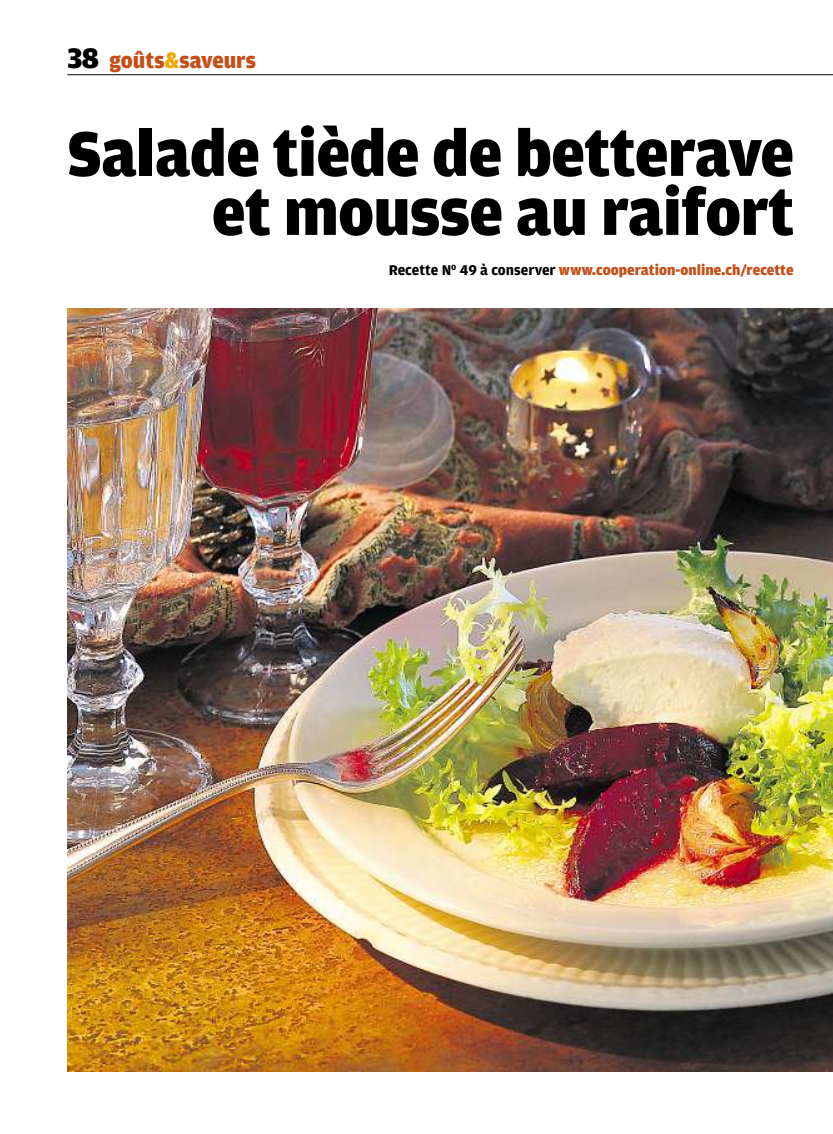
<style>
.page{position:relative;width:833px;height:1134px;background:#fff}
.page>*{position:absolute;margin:0;border:0;box-sizing:border-box;transform-origin:0 0}
.t1{font:900 66.88px/59px "Amplitude";letter-spacing:-.01em;color:#000;text-align:right}
.t2{font:900 22.5px "Amplitude";color:#c64e17}
.t3{font:900 15px "Amplitude";color:#c64e17}
.s1{font-size:30px;color:#000}
.s2{color:#f0a900}
.s3{font-weight:700;color:#000}
</style>
<div class="page">
<img style="left:67px;top:308px;width:765px;height:764px">
<hr style="left:67px;top:74px;width:765px;height:1px;background:#000">
<h2 class="t2" style="left:67px;top:48px;width:190px"><span class="s1">38</span> goûts<span class="s2">&amp;</span>saveurs</h2>
<h1 class="t1" style="left:67px;top:125px;width:728px">Salade tiède de betterave et mousse au raifort</h1>
<p class="t3" style="left:389px;top:262px;width:406px"><span class="s3">Recette N</span><sup>o</sup> <span class="s3">49 à conserver</span> www.cooperation-online.ch/recette</p>
</div>
